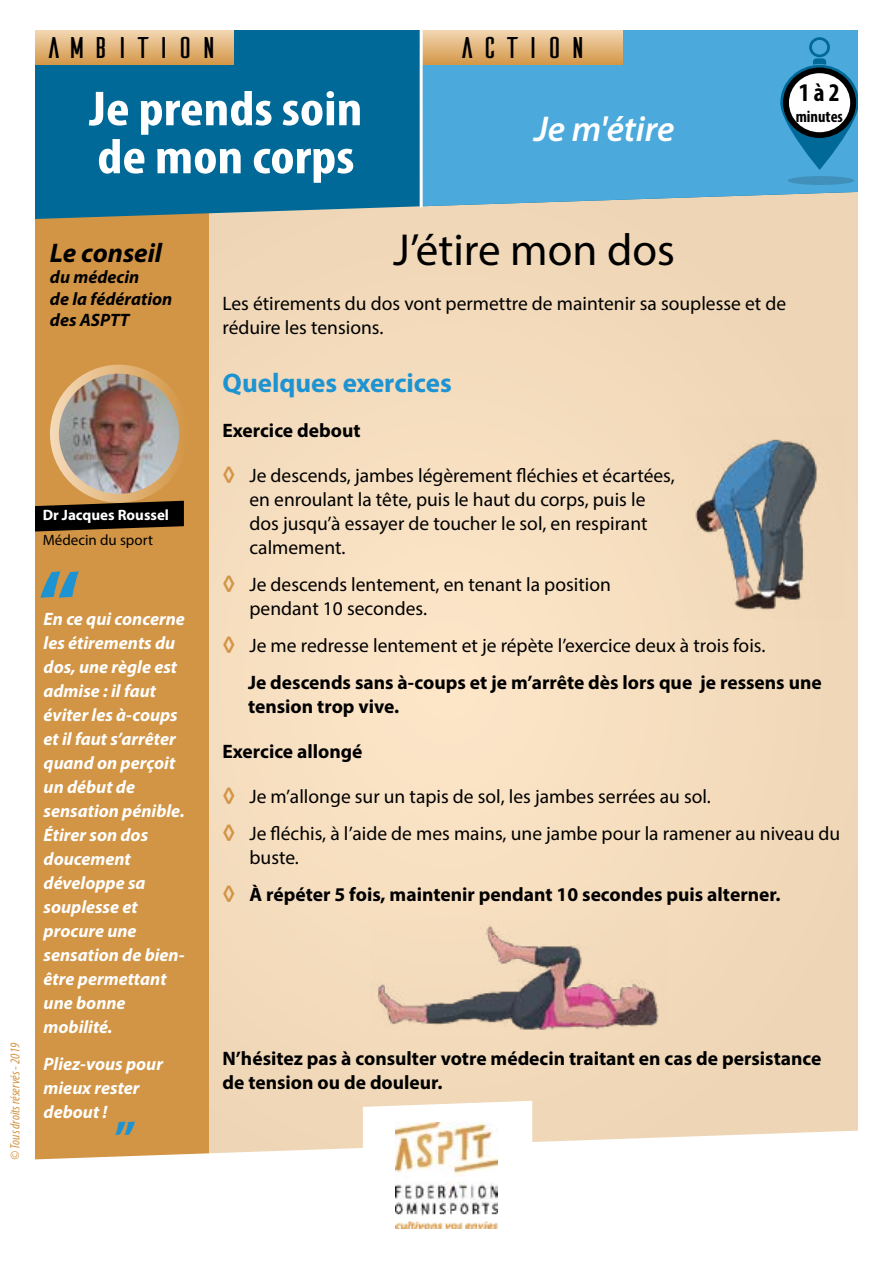
<style>
.page{position:relative;width:893px;height:1263px;background:#fff}
.page>*{position:absolute;margin:0;border:0;box-sizing:border-box;transform-origin:0 0}
.t1{font:700 94.5px "Myriad Pro";color:#1e93d2}
.t2{font:700 condensed 49.5px/48px "Myriad Pro";color:#fff;scale:1.14 1}
.t3{font:700 48px "Myriad Pro";color:#1e93d2}
.t4{font:45px "Myriad Pro";color:#000}
.t5{font:italic 600 36px "Myriad Pro";color:#fff}
.t6{font:30px "Ailerons";letter-spacing:.05em;color:#000;scale:1.2 1}
.t7{font:700 27px "Myriad Pro";color:#1e93d2}
.t8{font:italic 700 27px "Myriad Pro";color:#000}
.t9{font:700 condensed 25.5px "Myriad Pro";color:#000}
.t10{font:19.5px/24px "Myriad Pro";color:#000}
.t11{font:700 19.5px/36.8px "Myriad Pro";color:#000}
.t12{font:italic 700 18px/24px "Myriad Pro";color:#fff}
.t13{font:italic 700 18px/21.6px "Myriad Pro";color:#000}
.t14{font:700 condensed 16.5px "Myriad Pro";color:#000}
.t15{font:700 15px "Myriad Pro";color:#fff}
.t16{font:15px "Myriad Pro";color:#000}
.t17{font:italic condensed 13.5px "Myriad Pro";color:#d29545}
.s1{font-weight:700;font-size:22.5px;color:#d29545}
.s2{font-weight:700}
.s3{font-weight:400}
.s4{font-size:22.5px;color:#d29545}
</style>
<div class="page">
<div style="left:0;top:168px;width:893px;height:1027px;background:#f3dbbc"></div>
<div style="left:0;top:203px;width:208px;height:978px;background:#d29545"></div>
<svg style="left:34px;top:1129px;width:825px;height:100px;fill:#fff"></svg>
<div style="left:363px;top:1101px;width:169px;height:90px;background:#fff"></div>
<img style="left:395px;top:1122px;width:102px;height:107px">
<img style="left:54px;top:369px;width:130px;height:129px;border-radius:65px">
<div style="left:50px;top:365px;width:138px;height:138px;border:9px solid #fff;border-radius:50%"></div>
<svg style="left:34px;top:501px;width:150px;height:30px;background:#21180c"></svg>
<svg style="left:34px;top:30px;width:825px;height:190px;background:#1d769a"></svg>
<div style="left:33px;top:29px;width:200px;height:36px;background:linear-gradient(to bottom,#f4d8b6,#d4994b)"></div>
<div style="left:423px;top:30px;width:436px;height:176px;background:#4ba9db"></div>
<div style="left:423px;top:29px;width:199px;height:36px;background:linear-gradient(to bottom,#f4d8b6,#d4994b)"></div>
<hr style="left:420px;top:25px;width:3px;height:182px;background:#fff">
<svg style="left:780px;top:65px;width:79px;height:105px;background:#3090c0"></svg>
<div style="left:788px;top:176px;width:66px;height:9px;background:#4090bb;border-radius:50%"></div>
<svg style="left:783px;top:37px;width:73px;height:101px"></svg>
<img style="left:378px;top:926px;width:281px;height:103px">
<img style="left:693px;top:439px;width:129px;height:171px">
<div style="left:0;top:0;width:893px;height:30px;background:#fff"></div>
<div style="left:0;top:0;width:34px;height:1246px;background:#fff"></div>
<div style="left:859px;top:0;width:34px;height:1246px;background:#fff"></div>
<p class="t17" style="left:7px;top:1160px;width:118px;rotate:-90deg">© Tous droits réservés - 2019</p>
<h3 class="t6" style="left:44px;top:34px;width:148px">AMBITION</h3>
<h2 class="t2" style="left:89px;top:84px;width:241px">Je prends soin de mon corps</h2>
<h3 class="t6" style="left:457px;top:34px;width:111px">ACTION</h3>
<h3 class="t5" style="left:534px;top:106px;width:142px">Je m'étire</h3>
<h3 class="t9" style="left:799px;top:77px;width:42px">1 à 2</h3>
<p class="t14" style="left:796px;top:106px;width:49px">minutes</p>
<h3 class="t8" style="left:50px;top:235px;width:114px">Le conseil</h3>
<p class="t13" style="left:50px;top:266px;width:124px">du médecin<br>de la fédération des ASPTT</p>
<p class="t15" style="left:43px;top:506px;width:128px">Dr Jacques Roussel</p>
<p class="t16" style="left:43px;top:531px;width:112px">Médecin du sport</p>
<h1 class="t1" style="left:38px;top:543px;width:44px">“</h1>
<p class="t12" style="left:44px;top:606px;width:143px">En ce qui concerne les étirements du dos, une règle est admise : il faut éviter les à-coups et il faut s’arrêter quand on perçoit un début de sensation pénible.<br>Étirer son dos doucement développe sa souplesse et procure une sensation de bien&shy;être permettant une bonne mobilité.</p>
<p class="t12" style="left:44px;top:1051px;width:121px">Pliez-vous pour mieux rester debout !</p>
<h3 class="t3" style="left:115px;top:1082px;width:24px">„</h3>
<h3 class="t4" style="left:393px;top:222px;width:283px">J’étire mon dos</h3>
<p class="t10" style="left:223px;top:291px;width:565px">Les étirements du dos vont permettre de maintenir sa souplesse et de réduire les tensions.</p>
<h3 class="t7" style="left:223px;top:365px;width:231px">Quelques exercices</h3>
<p class="t11" style="left:223px;top:411px;width:140px">Exercice debout</p>
<p class="t10" style="left:250px;top:463px;width:427px;text-indent:-27px"><span class="s1">◊</span> Je descends, jambes légèrement fléchies et écartées, en enroulant la tête, puis le haut du corps, puis le dos jusqu’à essayer de toucher le sol, en respirant calmement.</p>
<p class="t10" style="left:250px;top:572px;width:363px;text-indent:-27px"><span class="s1">◊</span> Je descends lentement, en tenant la position pendant 10 secondes.</p>
<p class="t10" style="left:248px;top:626px;width:575px;line-height:36.8px;text-indent:-26px"><span class="s1">◊</span> Je me redresse lentement et je répète l’exercice deux à trois fois.<br><span class="s2">Je descends sans à-coups et je m’arrête dès lors que je ressens une</span></p>
<p class="t11" style="left:248px;top:687px;width:153px">tension trop vive.</p>
<p class="t11" style="left:223px;top:732px;width:142px">Exercice allongé</p>
<p class="t10" style="left:223px;top:778px;width:619px;line-height:36.8px"><span class="s1">◊</span> Je m’allonge sur un tapis de sol, les jambes serrées au sol.<br><span class="s1">◊</span> Je fléchis, à l’aide de mes mains, une jambe pour la ramener au niveau du</p>
<p class="t11" style="left:223px;top:838px;width:560px;text-indent:27px"><span class="s3">buste.<br></span><span class="s4">◊</span> À répéter 5 fois, maintenir pendant 10 secondes puis alterner.</p>
<p class="t11" style="left:223px;top:1046px;width:600px;line-height:24px">N’hésitez pas à consulter votre médecin traitant en cas de persistance de tension ou de douleur.</p>
</div>
